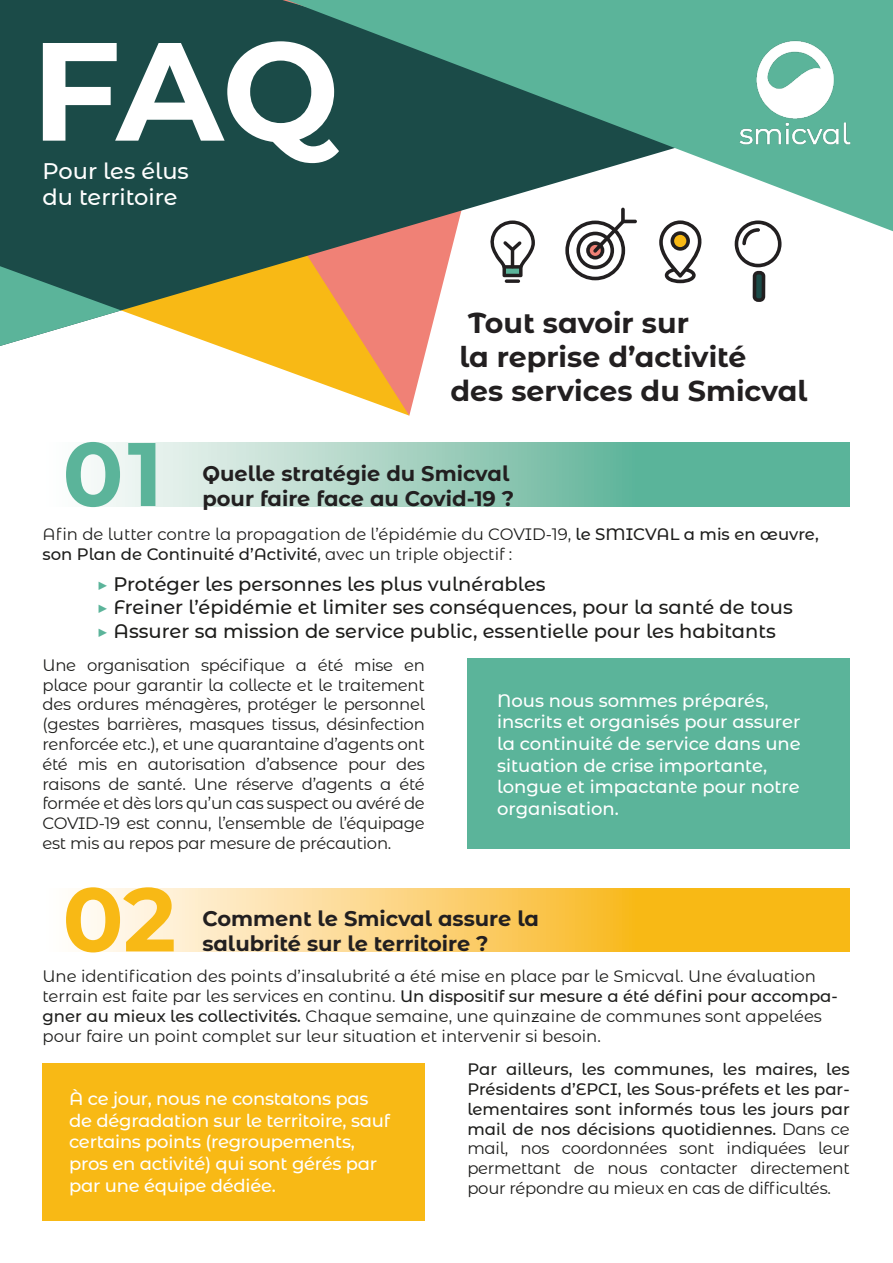
<style>
.page{position:relative;width:893px;height:1263px;background:#fff}
.page>*{position:absolute;margin:0;border:0;box-sizing:border-box;transform-origin:0 0}
.t1{font:700 139.5px "Montserrat";color:#fff}
.t2{font:700 90px "Montserrat Alternates";color:#5bb49a}
.t3{font:700 90px "Montserrat Alternates";color:#f8b915}
.t4{font:700 28.5px "Montserrat Alternates";color:#221f20}
.t5{font:500 22.5px/25.5px "Montserrat Alternates";color:#fff}
.t6{font:700 21px/25.2px "Montserrat Alternates";color:#221f20}
.t7{font:500 19.5px/23.4px "Montserrat Alternates";color:#1d1d1b}
.t8{font:500 18px/21.6px "Montserrat Alternates";letter-spacing:-.01em;color:#fff}
.t9{font:16.5px/19.8px "Montserrat Alternates";color:#1d1d1b}
.t10{font:500 16.5px/19.8px "Montserrat Alternates";color:#1d1d1b;text-align:justify}
.s1{font-weight:500}
.s2{color:#5bb49a}
.s3{font-weight:400}
</style>
<div class="page">
<svg style="left:94px;top:443px;width:756px;height:63px;background:#97cdbb"></svg>
<svg style="left:81px;top:888px;width:769px;height:63px;background:#fbd06e"></svg>
<svg style="left:219px;top:346px;width:190px;height:70px"></svg>
<svg style="left:0;top:0;width:684px;height:346px;fill:#1b4b48"></svg>
<svg style="left:0;top:266px;width:121px;height:80px"></svg>
<svg style="left:287px;top:0;width:606px;height:231px;background:#589286"></svg>
<svg style="left:659px;top:220px;width:43px;height:63px"></svg>
<svg style="left:735px;top:220px;width:46px;height:82px"></svg>
<svg style="left:505px;top:279px;width:15px;height:4px"></svg>
<svg style="left:489px;top:220px;width:46px;height:57px"></svg>
<svg style="left:565px;top:208px;width:72px;height:72px"></svg>
<div style="left:467px;top:658px;width:383px;height:191px;background:#5bb49a"></div>
<div style="left:43px;top:1063px;width:382px;height:157px;background:#f8b915"></div>
<img style="left:724px;top:26px;width:141px;height:133px">
<h1 class="t1" style="left:31px;top:-9px;width:310px">FAQ</h1>
<h3 class="t5" style="left:43px;top:157px;width:148px">Pour les élus du territoire</h3>
<h3 class="t4" style="left:468px;top:302px;width:222px">Tout savoir sur</h3>
<h3 class="t4" style="left:459px;top:337px;width:289px">la reprise d’activité</h3>
<h3 class="t4" style="left:450px;top:371px;width:359px">des services du Smicval</h3>
<h2 class="t2" style="left:63px;top:409px;width:102px">01</h2>
<p class="t6" style="left:202px;top:460px;width:313px">Quelle stratégie du Smicval pour faire face au Covid-19 ?</p>
<p class="t9" style="left:43px;top:524px;width:778px">Afin de lutter contre la propagation de l’épidémie du COVID-19, <span class="s1">le SMICVAL a mis en œuvre, son Plan de Continuité d’Activité</span>, avec un triple objectif :</p>
<p class="t7" style="left:97px;top:572px;width:698px"><span class="s2">▶</span> Protéger les personnes les plus vulnérables<br><span class="s2">▶</span> Freiner l’épidémie et limiter ses conséquences, pour la santé de tous <span class="s2">▶</span> Assurer sa mission de service public, essentielle pour les habitants</p>
<p class="t9" style="left:43px;top:654px;width:384px;text-align:justify">Une organisation spécifique a été mise en place pour garantir la collecte et le traitement des ordures ménagères, protéger le personnel (gestes barrières, masques tissus, désinfection renforcée etc.), et une quarantaine d’agents ont été mis en autorisation d’absence pour des raisons de santé. Une réserve d’agents a été formée et dès lors qu’un cas suspect ou avéré de COVID-19 est connu, l’ensemble de l’équipage est mis au repos par mesure de précaution.</p>
<p class="t8" style="left:497px;top:689px;width:305px">Nous nous sommes préparés, inscrits et organisés pour assurer la continuité de service dans une situation de crise importante, longue et impactante pour notre organisation.</p>
<h2 class="t3" style="left:63px;top:854px;width:115px">02</h2>
<p class="t6" style="left:202px;top:905px;width:338px">Comment le Smicval assure la</p>
<p class="t6" style="left:202px;top:930px;width:288px">salubrité sur le territoire ?</p>
<p class="t9" style="left:43px;top:966px;width:797px">Une identification des points d’insalubrité a été mise en place par le Smicval. Une évaluation terrain est faite par les services en continu. <span class="s1">Un dispositif sur mesure a été défini pour accompa&shy;gner au mieux les collectivités.</span> Chaque semaine, une quinzaine de communes sont appelées pour faire un point complet sur leur situation et intervenir si besoin.</p>
<p class="t8" style="left:69px;top:1087px;width:322px">À ce jour, nous ne constatons pas de dégradation sur le territoire, sauf certains points (regroupements, pros en activité) qui sont gérés par par une équipe dédiée.</p>
<p class="t10" style="left:467px;top:1059px;width:384px">Par ailleurs, les communes, les maires, les Présidents d’EPCI, les Sous-préfets et les par&shy;lementaires sont informés tous les jours par mail de nos décisions quotidiennes. <span class="s3">Dans ce mail, nos coordonnées sont indiquées leur permettant de nous contacter directement pour répondre au mieux en cas de difficultés.</span></p>
</div>
